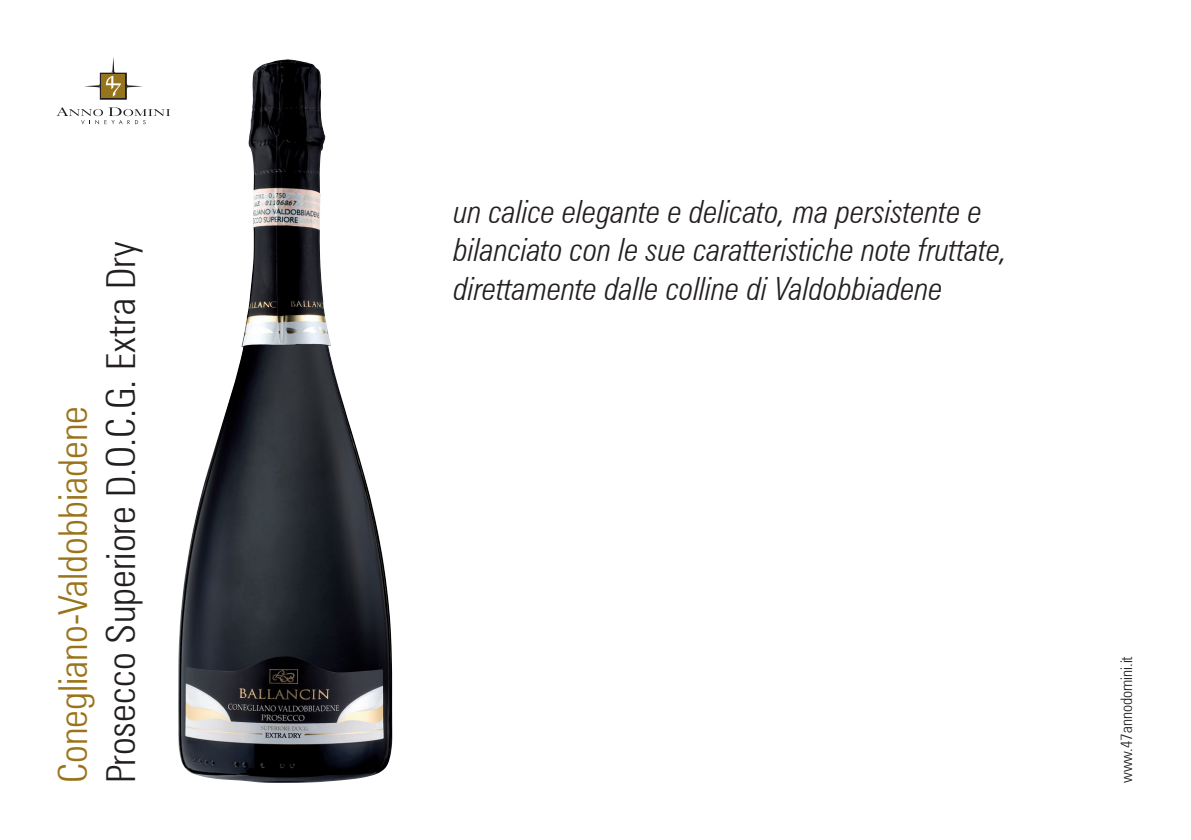
<style>
.page{position:relative;width:1191px;height:840px;background:#fff}
.page>*{position:absolute;margin:0;border:0;box-sizing:border-box;transform-origin:0 0}
.t1{font:300 condensed 40px "Zurich BT";color:#231f20}
.t2{font:300 condensed 40px "Zurich BT";color:#9a741a}
.t3{font:italic 300 condensed 32px/38.4px "Zurich BT";color:#231f20}
.t4{font:300 condensed 16px "Zurich BT";color:#231f20}
</style>
<div class="page">
<img style="left:178px;top:59px;width:214px;height:723px">
<svg style="left:84px;top:57px;width:58px;height:43px"></svg>
<svg style="left:57px;top:107px;width:113px;height:17px"></svg>
<p class="t2" style="left:49px;top:782px;width:378px;rotate:-90deg">Conegliano-Valdobbiadene</p>
<p class="t1" style="left:97px;top:782px;width:543px;rotate:-90deg">Prosecco Superiore D.O.C.G. Extra Dry</p>
<p class="t3" style="left:454px;top:192px;width:555px">un calice elegante e delicato, ma persistente e bilanciato con le sue caratteristiche note fruttate, direttamente dalle colline di Valdobbiadene</p>
<p class="t4" style="left:1116px;top:782px;width:129px;rotate:-90deg">www.47annodomini.it</p>
</div>
